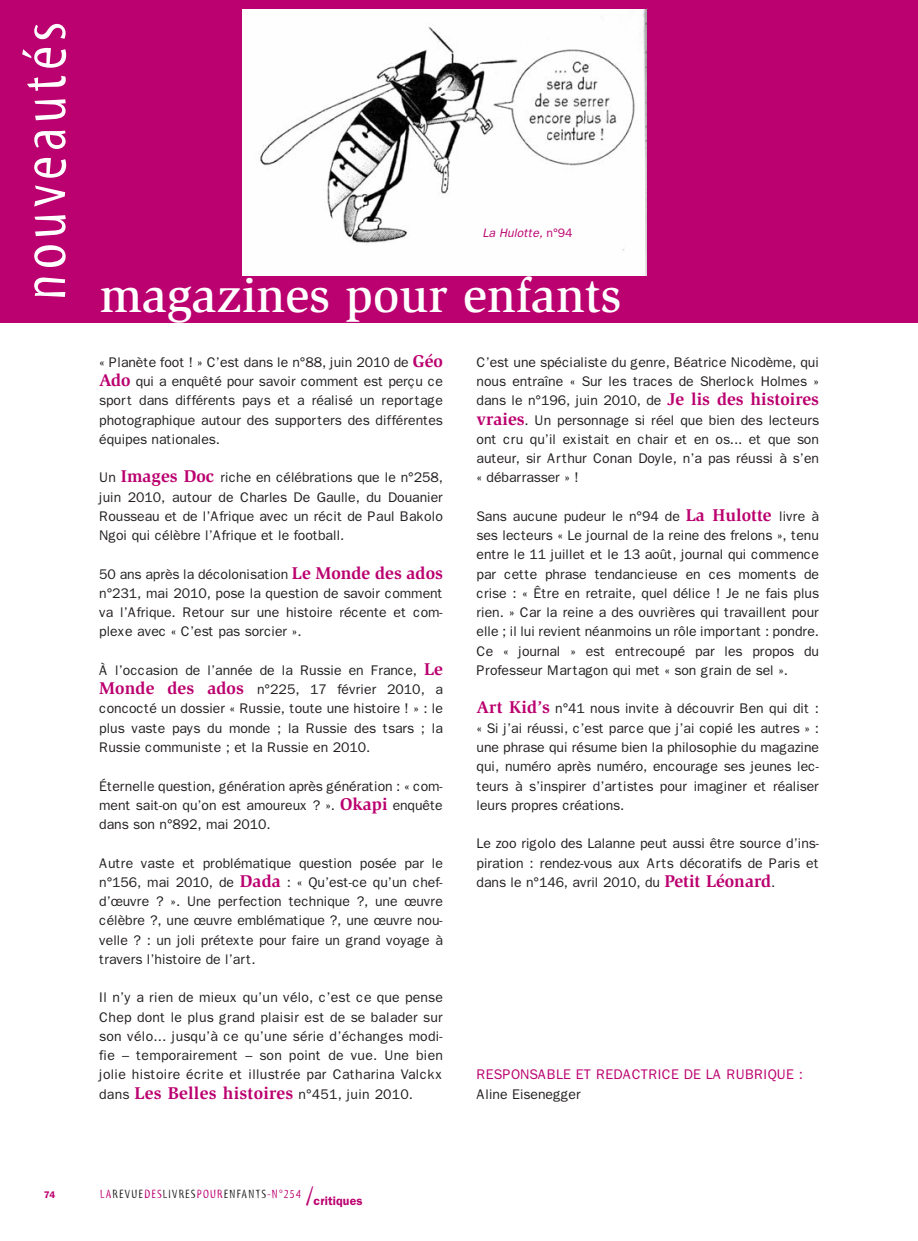
<style>
.page{position:relative;width:918px;height:1241px;background:#fff}
.page>*{position:absolute;margin:0;border:0;box-sizing:border-box;transform-origin:0 0}
.t1{font:63px "Myriad Tilt";letter-spacing:.08em;color:#fff}
.t2{font:500 49px "Slimbach";color:#fff}
.t3{font:14px/19.2px "Franklin Gothic";letter-spacing:-.005em;color:#231f20;text-align:justify}
.t4{font:14px "Franklin Gothic";color:#bb016f}
.t5{font:12.25px "Myriad Tilt";letter-spacing:.1em;color:#231f20}
.t6{font:italic 12.25px "Franklin Gothic";letter-spacing:-.005em;color:#bb016f}
.t7{font:600 9.62px "Franklin Gothic";color:#bb016f}
.s1{font-style:normal}
.s2{font-family:"Slimbach";font-weight:700;font-size:17.5px;color:#bb016f}
.s3{color:#bb016f}
.s4{font-size:26.25px;color:#bb016f}
.s5{font-family:"Franklin Gothic";font-weight:600;color:#bb016f}
</style>
<div class="page">
<div style="left:0;top:0;width:918px;height:322px;background:#bb016f"></div>
<img style="left:242px;top:10px;width:405px;height:265px">
<h1 class="t1" style="left:21px;top:300px;width:280px;rotate:-90deg">nouveautés</h1>
<p class="t6" style="left:482px;top:225px;width:92px">La Hulotte, <span class="s1">n°94</span></p>
<h2 class="t2" style="left:100px;top:276px;width:523px">magazines pour enfants</h2>
<p class="t3" style="left:99px;top:352px;width:345px">« Planète foot ! » C’est dans le n°88, juin 2010 de <span class="s2">Géo Ado</span> qui a enquêté pour savoir comment est perçu ce sport dans différents pays et a réalisé un reportage photographique autour des supporters des différentes équipes nationales.</p>
<p class="t3" style="left:99px;top:468px;width:345px">Un <span class="s2">Images Doc</span> riche en célébrations que le n°258, juin 2010, autour de Charles De Gaulle, du Douanier Rousseau et de l’Afrique avec un récit de Paul Bakolo Ngoi qui célèbre l’Afrique et le football.</p>
<p class="t3" style="left:99px;top:564px;width:345px">50 ans après la décolonisation <span class="s2">Le Monde des ados </span>n°231, mai 2010, pose la question de savoir comment va l’Afrique. Retour sur une histoire récente et com&shy;plexe avec « C’est pas sorcier ».</p>
<p class="t3" style="left:99px;top:660px;width:345px">À l’occasion de l’année de la Russie en France, <span class="s2">Le Monde des ados</span> n°225, 17 février 2010, a concocté un dossier « Russie, toute une histoire ! » : le plus vaste pays du monde ; la Russie des tsars ; la Russie communiste ; et la Russie en 2010.</p>
<p class="t3" style="left:99px;top:776px;width:345px">Éternelle question, génération après génération : « com&shy;ment sait-on qu’on est amoureux ? ». <span class="s2">Okapi</span> enquête dans son n°892, mai 2010.</p>
<p class="t3" style="left:99px;top:853px;width:345px">Autre vaste et problématique question posée par le n°156, mai 2010, de <span class="s2">Dada</span> : « Qu’est-ce qu’un chef&shy;d’œuvre ? ». Une perfection technique ?, une œuvre célèbre ?, une œuvre emblématique ?, une œuvre nou&shy;velle ? : un joli prétexte pour faire un grand voyage à travers l’histoire de l’art.</p>
<p class="t3" style="left:99px;top:987px;width:345px">Il n’y a rien de mieux qu’un vélo, c’est ce que pense Chep dont le plus grand plaisir est de se balader sur son vélo... jusqu’à ce qu’une série d’échanges modi&shy;fie – temporairement – son point de vue. Une bien jolie histoire écrite et illustrée par Catharina Valckx dans <span class="s2">Les Belles histoires</span> n°451, juin 2010.</p>
<p class="t3" style="left:476px;top:352px;width:344px">C’est une spécialiste du genre, Béatrice Nicodème, qui nous entraîne « Sur les traces de Sherlock Holmes » dans le n°196, juin 2010, de <span class="s2">Je lis des histoires vraies</span>. Un personnage si réel que bien des lecteurs ont cru qu’il existait en chair et en os... et que son auteur, sir Arthur Conan Doyle, n’a pas réussi à s’en « débarrasser » !</p>
<p class="t3" style="left:476px;top:506px;width:344px">Sans aucune pudeur le n°94 de <span class="s2">La Hulotte</span> livre à ses lecteurs « Le journal de la reine des frelons », tenu entre le 11 juillet et le 13 août, journal qui commence par cette phrase tendancieuse en ces moments de crise : « Être en retraite, quel délice ! Je ne fais plus rien. » Car la reine a des ouvrières qui travaillent pour elle ; il lui revient néanmoins un rôle important : pondre.<br>Ce « journal » est entrecoupé par les propos du Professeur Martagon qui met « son grain de sel ».</p>
<p class="t3" style="left:476px;top:699px;width:344px"><span class="s2">Art Kid’s</span> n°41 nous invite à découvrir Ben qui dit : « Si j’ai réussi, c’est parce que j’ai copié les autres » : une phrase qui résume bien la philosophie du magazine qui, numéro après numéro, encourage ses jeunes lec&shy;teurs à s’inspirer d’artistes pour imaginer et réaliser leurs propres créations.</p>
<p class="t3" style="left:476px;top:833px;width:344px">Le zoo rigolo des Lalanne peut aussi être source d’ins&shy;piration : rendez-vous aux Arts décoratifs de Paris et dans le n°146, avril 2010, du <span class="s2">Petit Léonard</span>.</p>
<p class="t4" style="left:476px;top:1066px;width:328px">RESPONSABLE ET REDACTRICE DE LA RUBRIQUE :</p>
<p class="t3" style="left:476px;top:1084px;width:106px">Aline Eisenegger</p>
<p class="t7" style="left:44px;top:1188px;width:13px">74</p>
<p class="t5" style="left:100px;top:1189px;width:264px"><span class="s3">LA</span>REVUE<span class="s3">DES</span>LIVRES<span class="s3">POUR</span>ENFANTS<span class="s3">-N°254</span> <span class="s4">/</span><span class="s5">critiques</span></p>
</div>
